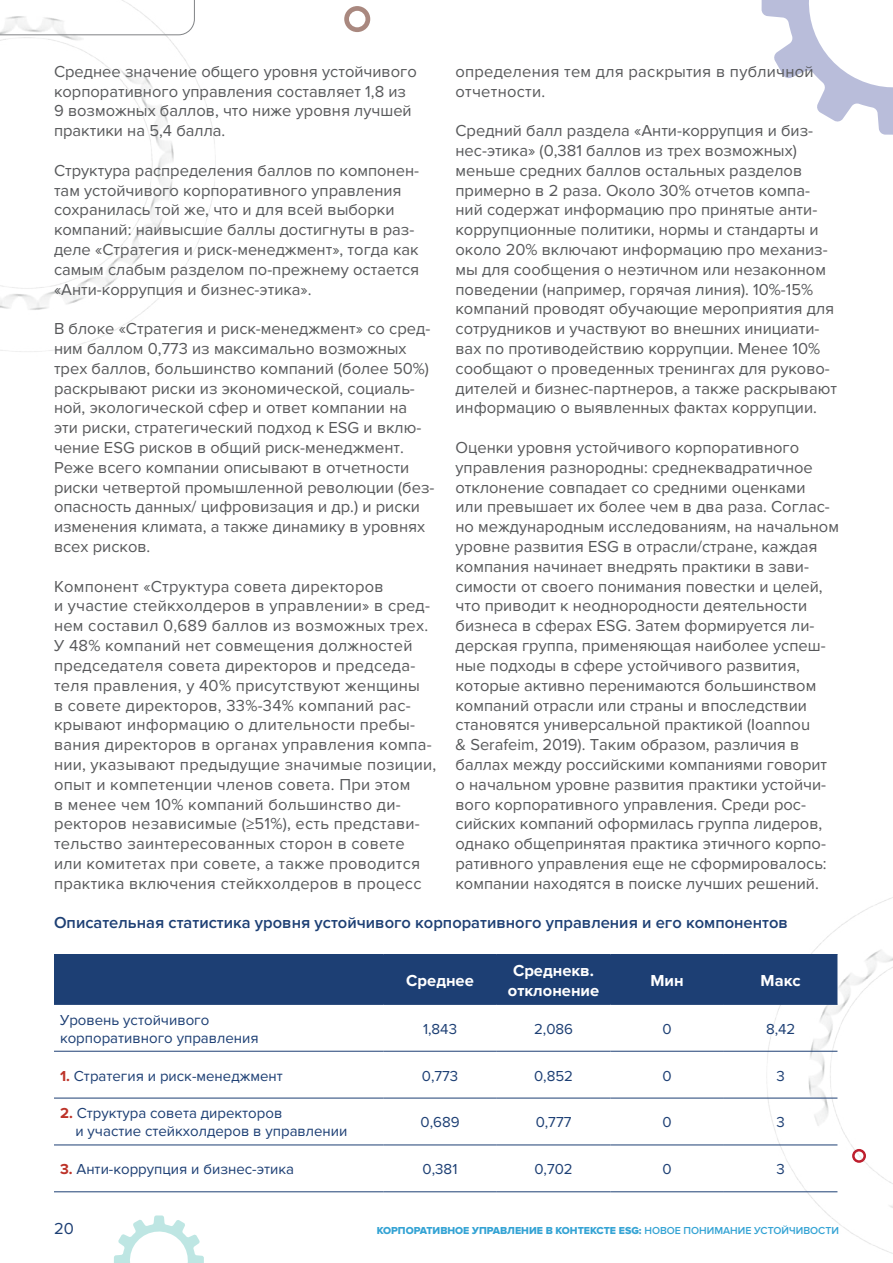
<style>
.page{position:relative;width:893px;height:1263px;background:#fff}
.page>*{position:absolute;margin:0;border:0;box-sizing:border-box;transform-origin:0 0}
.t1{font:16.5px/19.8px "Proxima Nova";color:#58595b}
.t2{font:600 16.5px "Proxima Nova";color:#1d3f74}
.t3{font:700 16.5px/19.8px "Proxima Nova";color:#fff;text-align:center}
.t4{font:16.5px "Proxima Nova";color:#1d3f74}
.t5{font:15px/18px "Proxima Nova";color:#1d3f74}
.t6{font:10.5px "Proxima Nova Extrabld";color:#34a3d4}
.s1{font-weight:700;color:#bd3329}
.s2{font-family:"Proxima Nova";font-weight:600}
</style>
<div class="page">
<svg style="left:762px;top:0;width:131px;height:135px"></svg>
<svg style="left:114px;top:1215px;width:90px;height:48px"></svg>
<img style="left:0;top:36px;width:216px;height:316px">
<img style="left:713px;top:897px;width:180px;height:357px">
<svg style="left:0;top:0;width:195px;height:36px"></svg>
<svg style="left:344px;top:6px;width:26px;height:26px"></svg>
<div style="left:54px;top:955px;width:783px;height:49px;background:#1d3f74"></div>
<hr style="left:54px;top:954px;width:329px;height:1px;background:#1d3f74">
<hr style="left:383px;top:954px;width:114px;height:1px;background:#1d3f74">
<hr style="left:497px;top:954px;width:113px;height:1px;background:#1d3f74">
<hr style="left:610px;top:954px;width:114px;height:1px;background:#1d3f74">
<hr style="left:724px;top:954px;width:113px;height:1px;background:#1d3f74">
<hr style="left:54px;top:1004px;width:329px;height:1px;background:#1d3f74">
<hr style="left:383px;top:1004px;width:114px;height:1px;background:#1d3f74">
<hr style="left:497px;top:1004px;width:113px;height:1px;background:#1d3f74">
<hr style="left:610px;top:1004px;width:114px;height:1px;background:#1d3f74">
<hr style="left:724px;top:1004px;width:113px;height:1px;background:#1d3f74">
<hr style="left:54px;top:1051px;width:329px;height:1px;background:#1d3f74">
<hr style="left:383px;top:1051px;width:114px;height:1px;background:#1d3f74">
<hr style="left:497px;top:1051px;width:113px;height:1px;background:#1d3f74">
<hr style="left:610px;top:1051px;width:114px;height:1px;background:#1d3f74">
<hr style="left:724px;top:1051px;width:113px;height:1px;background:#1d3f74">
<hr style="left:54px;top:1098px;width:329px;height:1px;background:#1d3f74">
<hr style="left:383px;top:1098px;width:114px;height:1px;background:#1d3f74">
<hr style="left:497px;top:1098px;width:113px;height:1px;background:#1d3f74">
<hr style="left:610px;top:1098px;width:114px;height:1px;background:#1d3f74">
<hr style="left:724px;top:1098px;width:113px;height:1px;background:#1d3f74">
<hr style="left:54px;top:1144px;width:329px;height:1px;background:#1d3f74">
<hr style="left:383px;top:1144px;width:114px;height:1px;background:#1d3f74">
<hr style="left:497px;top:1144px;width:113px;height:1px;background:#1d3f74">
<hr style="left:610px;top:1144px;width:114px;height:1px;background:#1d3f74">
<hr style="left:724px;top:1144px;width:113px;height:1px;background:#1d3f74">
<hr style="left:54px;top:1191px;width:329px;height:1px;background:#1d3f74">
<hr style="left:383px;top:1191px;width:114px;height:1px;background:#1d3f74">
<hr style="left:497px;top:1191px;width:113px;height:1px;background:#1d3f74">
<hr style="left:610px;top:1191px;width:114px;height:1px;background:#1d3f74">
<hr style="left:724px;top:1191px;width:113px;height:1px;background:#1d3f74">
<p class="t1" style="left:54px;top:62px;width:364px">Среднее значение общего уровня устойчивого корпоративного управления составляет 1,8 из 9 возможных баллов, что ниже уровня лучшей практики на 5,4 балла.</p>
<p class="t1" style="left:54px;top:161px;width:367px">Структура распределения баллов по компонен&shy;там устойчивого корпоративного управления сохранилась той же, что и для всей выборки компаний: наивысшие баллы достигнуты в раз&shy;деле «Стратегия и риск-менеджмент», тогда как самым слабым разделом по-прежнему остается «Анти-коррупция и бизнес-этика».</p>
<p class="t1" style="left:54px;top:319px;width:382px">В блоке «Стратегия и риск-менеджмент» со сред&shy;ним баллом 0,773 из максимально возможных трех баллов, большинство компаний (более 50%) раскрывают риски из экономической, социаль&shy;ной, экологической сфер и ответ компании на эти риски, стратегический подход к ESG и вклю&shy;чение ESG рисков в общий риск-менеджмент.<br>Реже всего компании описывают в отчетности риски четвертой промышленной революции (без&shy;опасность данных/ цифровизация и др.) и риски изменения климата, а также динамику в уровнях всех рисков.</p>
<p class="t1" style="left:54px;top:576px;width:384px">Компонент «Структура совета директоров<br>и участие стейкхолдеров в управлении» в сред&shy;нем составил 0,689 баллов из возможных трех.<br>У 48% компаний нет совмещения должностей председателя совета директоров и председа&shy;теля правления, у 40% присутствуют женщины<br>в совете директоров, 33%-34% компаний рас&shy;крывают информацию о длительности пребы&shy;вания директоров в органах управления компа&shy;нии, указывают предыдущие значимые позиции, опыт и компетенции членов совета. При этом<br>в менее чем 10% компаний большинство ди&shy;ректоров независимые (≥51%), есть представи&shy;тельство заинтересованных сторон в совете или комитетах при совете, а также проводится практика включения стейкхолдеров в процесс</p>
<p class="t1" style="left:455px;top:62px;width:359px">определения тем для раскрытия в публичной отчетности.</p>
<p class="t1" style="left:455px;top:121px;width:383px">Средний балл раздела «Анти-коррупция и биз&shy;нес-этика» (0,381 баллов из трех возможных) меньше средних баллов остальных разделов примерно в 2 раза. Около 30% отчетов компа&shy;ний содержат информацию про принятые анти&shy;коррупционные политики, нормы и стандарты и около 20% включают информацию про механиз&shy;мы для сообщения о неэтичном или незаконном поведении (например, горячая линия). 10%-15% компаний проводят обучающие мероприятия для сотрудников и участвуют во внешних инициати&shy;вах по противодействию коррупции. Менее 10% сообщают о проведенных тренингах для руково&shy;дителей и бизнес-партнеров, а также раскрывают информацию о выявленных фактах коррупции.</p>
<p class="t1" style="left:455px;top:438px;width:385px">Оценки уровня устойчивого корпоративного управления разнородны: среднеквадратичное отклонение совпадает со средними оценками<br>или превышает их более чем в два раза. Соглас&shy;но международным исследованиям, на начальном уровне развития ESG в отрасли/стране, каждая компания начинает внедрять практики в зави&shy;симости от своего понимания повестки и целей, что приводит к неоднородности деятельности бизнеса в сферах ESG. Затем формируется ли&shy;дерская группа, применяющая наиболее успеш&shy;ные подходы в сфере устойчивого развития, которые активно перенимаются большинством компаний отрасли или страны и впоследствии становятся универсальной практикой (Ioannou<br>&amp; Serafeim, 2019). Таким образом, различия в баллах между российскими компаниями говорит о начальном уровне развития практики устойчи&shy;вого корпоративного управления. Среди рос&shy;сийских компаний оформилась группа лидеров, однако общепринятая практика этичного корпо&shy;ративного управления еще не сформировалось: компании находятся в поиске лучших решений.</p>
<p class="t2" style="left:54px;top:913px;width:735px">Описательная статистика уровня устойчивого корпоративного управления и его компонентов</p>
<p class="t3" style="left:406px;top:971px;width:69px">Среднее</p>
<p class="t3" style="left:508px;top:961px;width:93px">Среднекв. отклонение</p>
<p class="t3" style="left:650px;top:971px;width:35px">Мин</p>
<p class="t3" style="left:761px;top:971px;width:42px">Макс</p>
<p class="t5" style="left:60px;top:1011px;width:200px">Уровень устойчивого корпоративного управления</p>
<p class="t5" style="left:423px;top:1020px;width:35px">1,843</p>
<p class="t5" style="left:534px;top:1020px;width:41px">2,086</p>
<p class="t5" style="left:663px;top:1020px;width:11px">0</p>
<p class="t5" style="left:766px;top:1020px;width:31px">8,42</p>
<p class="t5" style="left:60px;top:1067px;width:224px"><span class="s1">1.</span> Стратегия и риск-менеджмент</p>
<p class="t5" style="left:422px;top:1067px;width:38px">0,773</p>
<p class="t5" style="left:534px;top:1067px;width:41px">0,852</p>
<p class="t5" style="left:663px;top:1067px;width:11px">0</p>
<p class="t5" style="left:776px;top:1067px;width:10px">3</p>
<p class="t5" style="left:75px;top:1105px;width:273px;text-indent:-15px"><span class="s1">2.</span> Структура совета директоров<br>и участие стейкхолдеров в управлении</p>
<p class="t5" style="left:420px;top:1114px;width:41px">0,689</p>
<p class="t5" style="left:536px;top:1114px;width:37px">0,777</p>
<p class="t5" style="left:663px;top:1114px;width:11px">0</p>
<p class="t5" style="left:776px;top:1114px;width:10px">3</p>
<p class="t5" style="left:60px;top:1160px;width:236px"><span class="s1">3.</span> Анти-коррупция и бизнес-этика</p>
<p class="t5" style="left:423px;top:1160px;width:36px">0,381</p>
<p class="t5" style="left:534px;top:1160px;width:40px">0,702</p>
<p class="t5" style="left:663px;top:1160px;width:11px">0</p>
<p class="t5" style="left:776px;top:1160px;width:10px">3</p>
<p class="t4" style="left:54px;top:1219px;width:21px">20</p>
<p class="t6" style="left:377px;top:1225px;width:464px">КОРПОРАТИВНОЕ УПРАВЛЕНИЕ В КОНТЕКСТЕ ESG: <span class="s2">НОВОЕ ПОНИМАНИЕ УСТОЙЧИВОСТИ</span></p>
</div>
